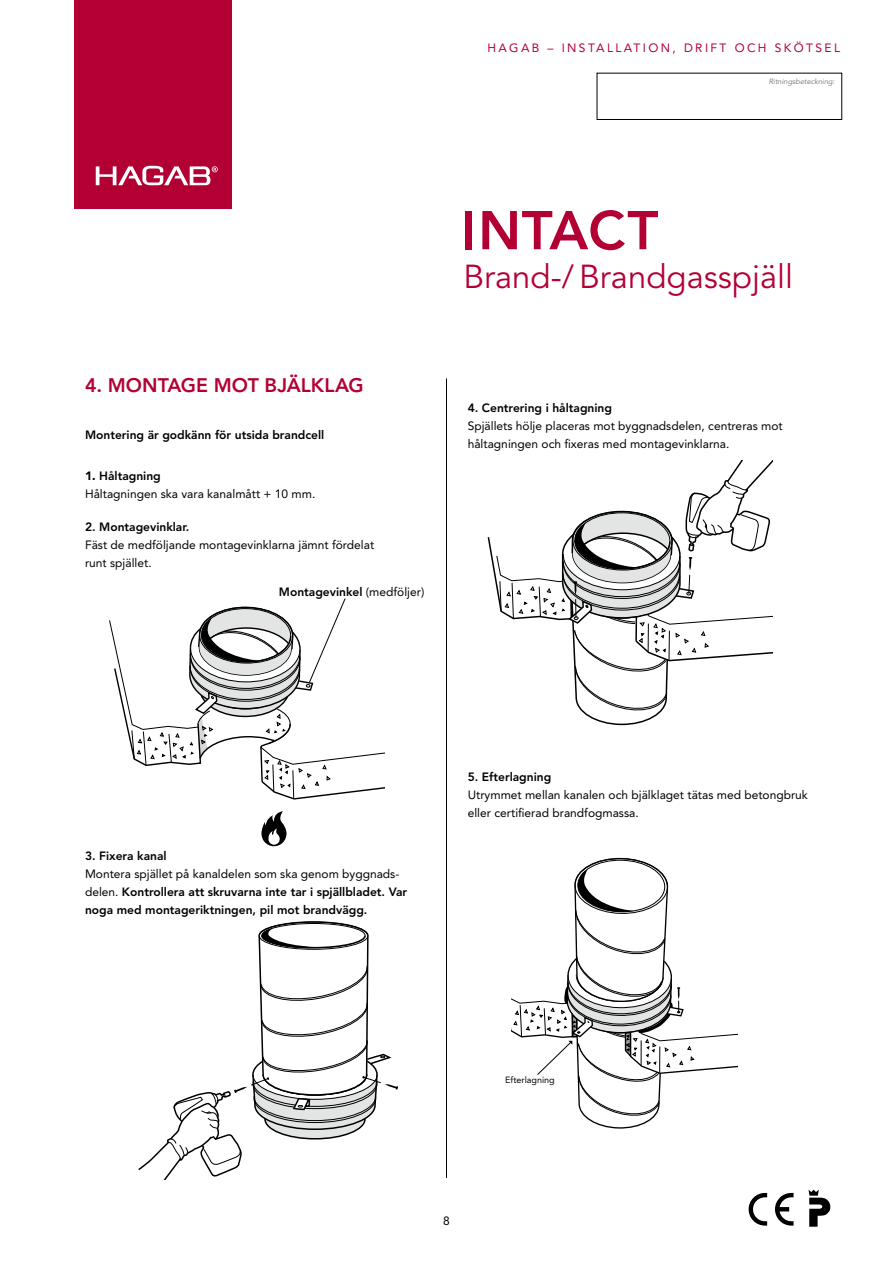
<style>
.page{position:relative;width:893px;height:1263px;background:#fff}
.page>*{position:absolute;margin:0;border:0;box-sizing:border-box;transform-origin:0 0}
.t1{font:800 54px "Avenir LT Std";letter-spacing:.01em;color:#b30034}
.t2{font:33px "Avenir LT Std";color:#b30034}
.t3{font:800 19.5px "Avenir LT Std";color:#b30034}
.t4{font:12px/18px "Avenir LT Std";color:#000}
.t5{font:800 12px/18px "Avenir LT Std";color:#000}
.t6{font:12px "Avenir LT Std";letter-spacing:.2em;color:#b30034}
.t7{font:9px "Avenir LT Std";color:#000}
.t8{font:italic 7.5px "Avenir LT Std";color:#707172}
.s1{font-weight:900}
.s2{font-weight:800}
.s3{font-weight:400}
</style>
<div class="page">
<div style="left:74px;top:0;width:158px;height:209px;background:#b30034"></div>
<svg style="left:96px;top:166px;width:122px;height:19px"></svg>
<svg style="left:808px;top:1190px;width:22px;height:37px"></svg>
<svg style="left:749px;top:1193px;width:18px;height:32px"></svg>
<svg style="left:775px;top:1193px;width:18px;height:32px"></svg>
<hr style="left:446px;top:378px;width:1px;height:800px;background:#000">
<svg style="left:138px;top:921px;width:260px;height:258px"></svg>
<svg style="left:261px;top:811px;width:25px;height:35px"></svg>
<svg style="left:109px;top:598px;width:275px;height:202px"></svg>
<svg style="left:487px;top:460px;width:286px;height:266px"></svg>
<svg style="left:511px;top:857px;width:226px;height:272px"></svg>
<div style="left:597px;top:73px;width:245px;height:47px;border:1px solid #000"></div>
<p class="t6" style="left:487px;top:40px;width:354px">HAGAB – INSTALLATION, DRIFT OCH SKÖTSEL</p>
<p class="t8" style="left:769px;top:77px;width:68px">Ritningsbeteckning:</p>
<h3 class="t3" style="left:85px;top:374px;width:280px">4. MONTAGE MOT BJÄLKLAG</h3>
<p class="t5" style="left:85px;top:426px;width:241px">Montering är godkänn för utsida brandcell</p>
<p class="t4" style="left:85px;top:467px;width:232px"><span class="s1">1.</span> <span class="s2">Håltagning<br></span>Håltagningen ska vara kanalmått + 10 mm.</p>
<p class="t5" style="left:85px;top:518px;width:106px">2. Montagevinklar.</p>
<p class="t4" style="left:85px;top:536px;width:291px">Fäst de medföljande montagevinklarna jämnt fördelat runt spjället.</p>
<p class="t5" style="left:279px;top:583px;width:147px">Montagevinkel <span class="s3">(medföljer)</span></p>
<h1 class="t1" style="left:461px;top:199px;width:198px">INTACT</h1>
<h2 class="t2" style="left:463px;top:258px;width:331px">Brand-/ Brandgasspjäll</h2>
<p class="t5" style="left:468px;top:399px;width:146px">4. Centrering i håltagning</p>
<p class="t4" style="left:468px;top:417px;width:317px">Spjällets hölje placeras mot byggnadsdelen, centreras mot håltagningen och fixeras med montagevinklarna.</p>
<p class="t5" style="left:85px;top:847px;width:83px">3. Fixera kanal</p>
<p class="t5" style="left:85px;top:865px;width:324px"><span class="s3">Montera spjället på kanaldelen som ska genom byggnads&shy;delen.</span> Kontrollera att skruvarna inte tar i spjällbladet. Var noga med montageriktningen, pil mot brandvägg.</p>
<p class="t5" style="left:468px;top:768px;width:85px">5. Efterlagning</p>
<p class="t4" style="left:468px;top:786px;width:342px">Utrymmet mellan kanalen och bjälklaget tätas med betongbruk eller certifierad brandfogmassa.</p>
<p class="t4" style="left:443px;top:1212px;width:8px">8</p>
<p class="t7" style="left:505px;top:1075px;width:51px">Efterlagning</p>
</div>
